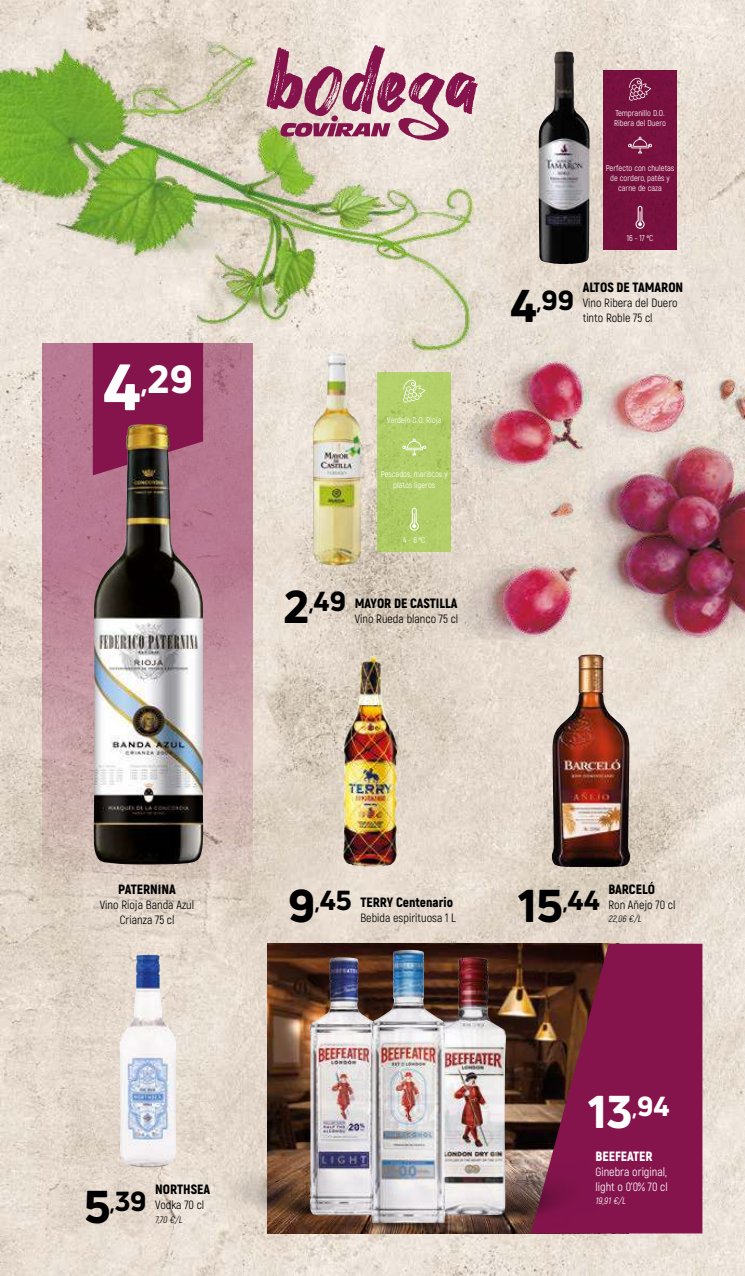
<style>
.page{position:relative;width:745px;height:1276px;background:#fff}
.page>*{position:absolute;margin:0;border:0;box-sizing:border-box;transform-origin:0 0}
.t1{font:800 64.05px "Uni Neue";color:#fff}
.t2{font:800 45px "Uni Neue";color:#000}
.t3{font:800 45px "Uni Neue";color:#fff}
.t4{font:800 38.4px "Uni Neue";color:#fff}
.t5{font:800 27px "Uni Neue";color:#000}
.t6{font:800 27px "Uni Neue";color:#fff}
.t7{font:900 13.5px "Akrobat";color:#000}
.t8{font:900 13.5px "Akrobat";color:#fff}
.t9{font:12px/15px "Akrobat";color:#000}
.t10{font:12px/15px "Akrobat";color:#fff}
.t11{font:italic 9.3px "Akrobat";color:#000}
.t12{font:italic 9.3px "Akrobat";color:#fff}
.t13{font:8.4px/10.2px "Akrobat";color:#fff;text-align:center}
.s1{font-size:25.65px}
.s2{font-family:"Uni Neue";font-weight:800;font-size:18px}
.s3{font-family:"Uni Neue";font-weight:800;font-size:27px}
.s4{font-size:18px}
</style>
<div class="page">
<img style="left:0;top:0;width:744px;height:1276px">
<img style="left:0;top:0;width:499px;height:396px">
<img style="left:406px;top:246px;width:338px;height:397px">
<svg style="left:266px;top:45px;width:211px;height:95px;background:#c596a3"></svg>
<svg style="left:43px;top:343px;width:210px;height:757px;background:#cfaeb0"></svg>
<img style="left:538px;top:51px;width:51px;height:213px">
<div style="left:603px;top:70px;width:73px;height:180px;background:#77113e"></div>
<svg style="left:629px;top:77px;width:21px;height:24px"></svg>
<svg style="left:628px;top:137px;width:23px;height:16px"></svg>
<svg style="left:635px;top:206px;width:9px;height:23px"></svg>
<img style="left:313px;top:353px;width:48px;height:212px">
<div style="left:377px;top:372px;width:74px;height:179px;background:#b2ce68"></div>
<svg style="left:403px;top:379px;width:22px;height:23px"></svg>
<svg style="left:402px;top:438px;width:24px;height:17px"></svg>
<svg style="left:409px;top:508px;width:9px;height:23px"></svg>
<img style="left:267px;top:943px;width:263px;height:272px">
<svg style="left:530px;top:943px;width:172px;height:290px;background:#751940"></svg>
<img style="left:119px;top:955px;width:57px;height:212px">
<img style="left:343px;top:654px;width:31px;height:178px">
<img style="left:551px;top:654px;width:78px;height:213px">
<div style="left:93px;top:343px;width:110px;height:81px;background:#85144d"></div>
<img style="left:93px;top:424px;width:110px;height:440px">
<img style="left:455px;top:1159px;width:141px;height:71px">
<img style="left:211px;top:1156px;width:99px;height:71px">
<img style="left:244px;top:1215px;width:326px;height:18px">
<img style="left:310px;top:957px;width:61px;height:258px">
<img style="left:451px;top:957px;width:19px;height:67px">
<img style="left:371px;top:950px;width:74px;height:272px">
<h1 class="t1" style="left:103px;top:344px;width:40px">4</h1>
<h3 class="t4" style="left:141px;top:353px;width:53px"><span class="s1">,</span>29</h3>
<p class="t13" style="left:387px;top:415px;width:56px">Verdejo D.O. Rioja</p>
<p class="t13" style="left:380px;top:469px;width:68px">Pescados, mariscos y platos ligeros</p>
<p class="t13" style="left:403px;top:535px;width:24px">4 - 6 <sup>o</sup>C</p>
<h2 class="t2" style="left:283px;top:576px;width:27px">2</h2>
<h3 class="t7" style="left:309px;top:594px;width:150px"><span class="s2">,</span><span class="s3">49</span> MAYOR DE CASTILLA</h3>
<h3 class="t9" style="left:354px;top:611px;width:105px">Vino Rueda blanco 75 cl</h3>
<p class="t13" style="left:613px;top:108px;width:53px;text-align:left">Tempranillo D.O.<br>Ribera del Duero</p>
<p class="t13" style="left:605px;top:162px;width:70px">Perfecto con chuletas de cordero, patés y carne de caza</p>
<p class="t13" style="left:626px;top:233px;width:28px">16 - 17 <sup>o</sup>C</p>
<h2 class="t2" style="left:510px;top:275px;width:28px">4</h2>
<h3 class="t5" style="left:536px;top:282px;width:39px"><span class="s4">,</span>99</h3>
<h3 class="t7" style="left:582px;top:278px;width:102px">ALTOS DE TAMARON</h3>
<h3 class="t9" style="left:582px;top:295px;width:96px">Vino Ribera del Duero tinto Roble 75 cl</h3>
<h3 class="t7" style="left:118px;top:880px;width:59px">PATERNINA</h3>
<h3 class="t9" style="left:100px;top:897px;width:96px;text-align:center">Vino Rioja Banda Azul<br>Crianza 75 cl</h3>
<h2 class="t2" style="left:84px;top:1176px;width:28px">5</h2>
<h3 class="t5" style="left:110px;top:1182px;width:38px"><span class="s4">,</span>39</h3>
<h3 class="t7" style="left:155px;top:1180px;width:56px">NORTHSEA</h3>
<h3 class="t9" style="left:155px;top:1197px;width:51px">Vodka 70 cl</h3>
<p class="t11" style="left:155px;top:1214px;width:30px">7,70 €/L</p>
<h2 class="t2" style="left:288px;top:876px;width:29px">9</h2>
<h3 class="t7" style="left:315px;top:894px;width:139px"><span class="s2">,</span><span class="s3">45</span> TERRY Centenario</h3>
<h3 class="t9" style="left:360px;top:910px;width:97px">Bebida espirituosa 1 L</h3>
<h2 class="t2" style="left:518px;top:876px;width:46px">15</h2>
<h3 class="t5" style="left:562px;top:882px;width:38px"><span class="s4">,</span>44</h3>
<h3 class="t7" style="left:608px;top:880px;width:48px">BARCELÓ</h3>
<h3 class="t9" style="left:608px;top:897px;width:68px">Ron Añejo 70 cl</h3>
<p class="t11" style="left:608px;top:913px;width:36px">22,06 €/L</p>
<h2 class="t3" style="left:588px;top:1081px;width:46px">13</h2>
<h3 class="t6" style="left:632px;top:1088px;width:39px"><span class="s4">,</span>94</h3>
<h3 class="t8" style="left:595px;top:1147px;width:59px">BEEFEATER</h3>
<h3 class="t10" style="left:595px;top:1164px;width:74px">Ginebra original, light o 0’0% 70 cl</h3>
<p class="t12" style="left:595px;top:1195px;width:34px">19,91€/L</p>
</div>
